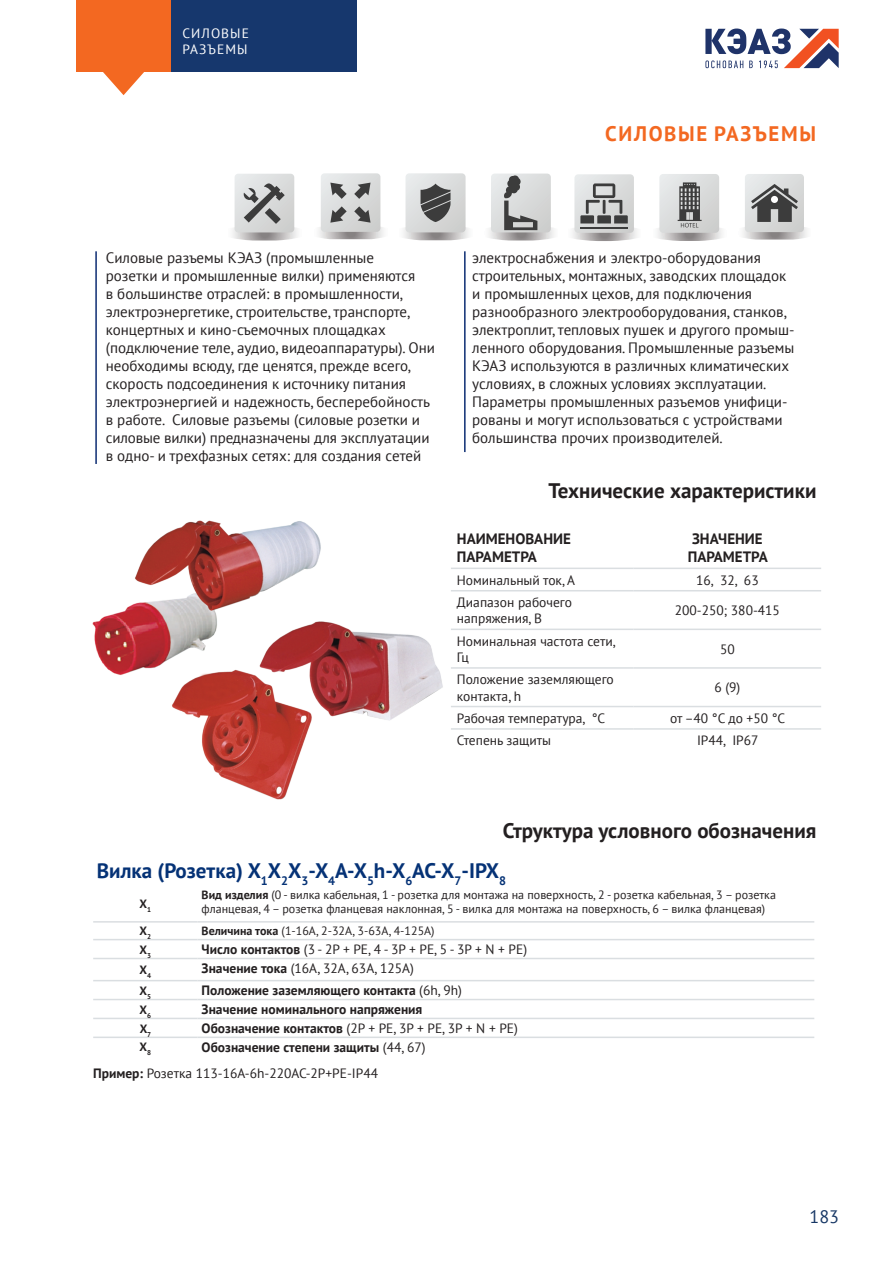
<style>
.page{position:relative;width:893px;height:1263px;background:#fff}
.page>*{position:absolute;margin:0;border:0;box-sizing:border-box;transform-origin:0 0}
.t1{font:700 21px "PT Sans";color:#231f20}
.t2{font:700 21px "PT Sans";color:#053276}
.t3{font:700 21px "PT Sans";letter-spacing:.08em;color:#f36821}
.t4{font:18px "PT Sans";color:#173765}
.t5{font:15px/18px "PT Sans";color:#231f20}
.t6{font:700 15px/18px "PT Sans";color:#231f20}
.t7{font:13.5px/16.2px "PT Sans";color:#231f20}
.t8{font:700 13.5px "PT Sans";color:#231f20}
.t9{font:13.5px/16.2px "PT Sans";letter-spacing:.08em;color:#fff}
.t10{font:12px/14.4px "PT Sans";color:#231f20}
.t11{font:700 12px "PT Sans";color:#231f20}
.s1{font-weight:700}
.s2{font-weight:400}
</style>
<div class="page">
<svg style="left:705px;top:29px;width:134px;height:39px"></svg>
<hr style="left:95px;top:251px;width:2px;height:213px;background:#0c2c72">
<hr style="left:464px;top:251px;width:2px;height:201px;background:#0c2c72">
<hr style="left:93px;top:921px;width:104px;height:1px;background:#dadee1">
<hr style="left:197px;top:921px;width:617px;height:1px;background:#dadee1">
<hr style="left:93px;top:939px;width:104px;height:1px;background:#dadee1">
<hr style="left:197px;top:939px;width:617px;height:1px;background:#dadee1">
<hr style="left:93px;top:958px;width:104px;height:1px;background:#dadee1">
<hr style="left:197px;top:958px;width:617px;height:1px;background:#dadee1">
<hr style="left:93px;top:980px;width:104px;height:1px;background:#dadee1">
<hr style="left:197px;top:980px;width:617px;height:1px;background:#dadee1">
<hr style="left:93px;top:999px;width:104px;height:1px;background:#dadee1">
<hr style="left:197px;top:999px;width:617px;height:1px;background:#dadee1">
<hr style="left:93px;top:1018px;width:104px;height:1px;background:#dadee1">
<hr style="left:197px;top:1018px;width:617px;height:1px;background:#dadee1">
<hr style="left:93px;top:1036px;width:104px;height:2px;background:#dadee1">
<hr style="left:197px;top:1036px;width:617px;height:2px;background:#dadee1">
<hr style="left:451px;top:568px;width:183px;height:1px;background:#dadee1">
<hr style="left:634px;top:568px;width:187px;height:1px;background:#dadee1">
<hr style="left:451px;top:590px;width:183px;height:1px;background:#dadee1">
<hr style="left:634px;top:590px;width:187px;height:1px;background:#dadee1">
<hr style="left:451px;top:629px;width:183px;height:1px;background:#dadee1">
<hr style="left:634px;top:629px;width:187px;height:1px;background:#dadee1">
<hr style="left:451px;top:667px;width:183px;height:2px;background:#dadee1">
<hr style="left:634px;top:667px;width:187px;height:2px;background:#dadee1">
<hr style="left:451px;top:706px;width:183px;height:1px;background:#dadee1">
<hr style="left:634px;top:706px;width:187px;height:1px;background:#dadee1">
<hr style="left:451px;top:728px;width:183px;height:2px;background:#dadee1">
<hr style="left:634px;top:728px;width:187px;height:2px;background:#dadee1">
<svg style="left:232px;top:173px;width:575px;height:68px"></svg>
<img style="left:92px;top:612px;width:125px;height:63px">
<img style="left:120px;top:520px;width:201px;height:103px">
<img style="left:246px;top:602px;width:197px;height:119px">
<img style="left:149px;top:661px;width:172px;height:139px">
<div style="left:76px;top:0;width:95px;height:71px;background:#f36821"></div>
<svg style="left:98px;top:71px;width:51px;height:24px"></svg>
<div style="left:171px;top:0;width:186px;height:71px;background:#16376d"></div>
<p class="t9" style="left:182px;top:25px;width:68px">СИЛОВЫЕ<br>РАЗЪЕМЫ</p>
<h1 class="t3" style="left:605px;top:120px;width:212px">Силовые разъемы</h1>
<p class="t5" style="left:106px;top:248px;width:331px">Силовые разъемы КЭАЗ (промышленные<br>розетки и промышленные вилки) применяются<br>в большинстве отраслей: в промышленности, электроэнергетике, строительстве, транспорте, концертных и кино-съемочных площадках (подключение теле, аудио, видеоаппаратуры). Они необходимы всюду, где ценятся, прежде всего, скорость подсоединения к источнику питания электроэнергией и надежность, бесперебойность в работе. Силовые разъемы (силовые розетки и силовые вилки) предназначены для эксплуатации в одно- и трехфазных сетях: для создания cетей</p>
<p class="t5" style="left:472px;top:248px;width:324px">электроснабжения и электро-оборудования строительных, монтажных, заводских площадок и промышленных цехов, для подключения разнообразного электрооборудования, станков, электроплит, тепловых пушек и другого промыш&shy;ленного оборудования. Промышленные разъемы КЭАЗ используются в различных климатических условиях, в сложных условиях эксплуатации.<br>Параметры промышленных разъемов унифици&shy;рованы и могут использоваться с устройствами большинства прочих производителей.</p>
<h1 class="t1" style="left:549px;top:477px;width:269px">Технические характеристики</h1>
<p class="t6" style="left:457px;top:530px;width:21px">НАИМЕ</p>
<p class="t6" style="left:506px;top:530px;width:20px">НОВА</p>
<p class="t6" style="left:543px;top:530px;width:19px">НИЕ</p>
<p class="t6" style="left:457px;top:548px;width:20px">ПАРАМЕ</p>
<p class="t6" style="left:512px;top:548px;width:18px">ТРА</p>
<p class="t6" style="left:688px;top:530px;width:67px">ЗНАЧЕНИЕ<br>ПАРАМЕ</p>
<p class="t6" style="left:743px;top:548px;width:18px">ТРА</p>
<p class="t7" style="left:457px;top:572px;width:120px">Номинальный ток, А</p>
<p class="t7" style="left:696px;top:572px;width:64px">16, 32, 63</p>
<p class="t7" style="left:457px;top:594px;width:117px">Диапазон рабочего напряжения, В</p>
<p class="t7" style="left:675px;top:602px;width:107px">200-250; 380-415</p>
<p class="t7" style="left:457px;top:633px;width:160px">Номинальная частота сети,<br>Гц</p>
<p class="t7" style="left:720px;top:641px;width:16px">50</p>
<p class="t7" style="left:457px;top:671px;width:158px">Положение заземляющего контакта, h</p>
<p class="t7" style="left:714px;top:679px;width:27px">6 (9)</p>
<p class="t7" style="left:457px;top:710px;width:150px">Рабочая температура, °C</p>
<p class="t7" style="left:670px;top:710px;width:116px">от –40 °C до +50 °C</p>
<p class="t7" style="left:457px;top:732px;width:96px">Степень защиты</p>
<p class="t7" style="left:697px;top:732px;width:63px">IP44, IP67</p>
<h1 class="t1" style="left:503px;top:816px;width:315px">Структура условного обозначения</h1>
<h1 class="t2" style="left:97px;top:857px;width:411px">Вилка (Розетка) X<sub>1</sub>X<sub>2</sub>X<sub>3</sub>-X<sub>4</sub>А-X<sub>5</sub>h-X<sub>6</sub>AC-X<sub>7</sub>-IPX<sub>8</sub></h1>
<p class="t11" style="left:140px;top:896px;width:13px">Х<sub>1</sub></p>
<p class="t10" style="left:202px;top:887px;width:576px"><span class="s1">Вид изделия</span> (0 - вилка кабельная, 1 - розетка для монтажа на поверхность, 2 - розетка кабельная, 3 – розетка фланцевая, 4 – розетка фланцевая наклонная, 5 - вилка для монтажа на поверхность, 6 – вилка фланцевая)</p>
<p class="t11" style="left:140px;top:923px;width:13px">Х<sub>2</sub></p>
<p class="t10" style="left:202px;top:924px;width:234px"><span class="s1">Величина тока</span> (1-16А, 2-32А, 3-63А, 4-125А)</p>
<p class="t11" style="left:140px;top:941px;width:13px">Х<sub>3</sub></p>
<p class="t7" style="left:202px;top:941px;width:327px"><span class="s1">Число контактов</span> (3 - 2P + PE, 4 - 3P + PE, 5 - 3P + N + PE)</p>
<p class="t11" style="left:140px;top:962px;width:13px">Х<sub>4</sub></p>
<p class="t7" style="left:202px;top:960px;width:214px"><span class="s1">Значение тока</span> (16А, 32А, 63А, 125А)</p>
<p class="t11" style="left:140px;top:982px;width:13px">Х<sub>5</sub></p>
<p class="t8" style="left:202px;top:982px;width:262px">Положение заземляющего контакта <span class="s2">(6h, 9h)</span></p>
<p class="t11" style="left:140px;top:1001px;width:13px">Х<sub>6</sub></p>
<p class="t8" style="left:202px;top:1000px;width:222px">Значение номинального напряжения</p>
<p class="t11" style="left:140px;top:1020px;width:13px">Х<sub>7</sub></p>
<p class="t7" style="left:202px;top:1020px;width:318px"><span class="s1">Обозначение контактов</span> (2P + PE, 3P + PE, 3P + N + PE)</p>
<p class="t11" style="left:140px;top:1039px;width:13px">Х<sub>8</sub></p>
<p class="t7" style="left:93px;top:1034px;width:334px;line-height:26.2px;text-indent:108px"><span class="s1">Обозначение степени защиты</span> (44, 67)<br><span class="s1">Пример:</span> Розетка 113-16А-6h-220AC-2P+PE-IP44</p>
<p class="t4" style="left:809px;top:1205px;width:31px">183</p>
</div>
